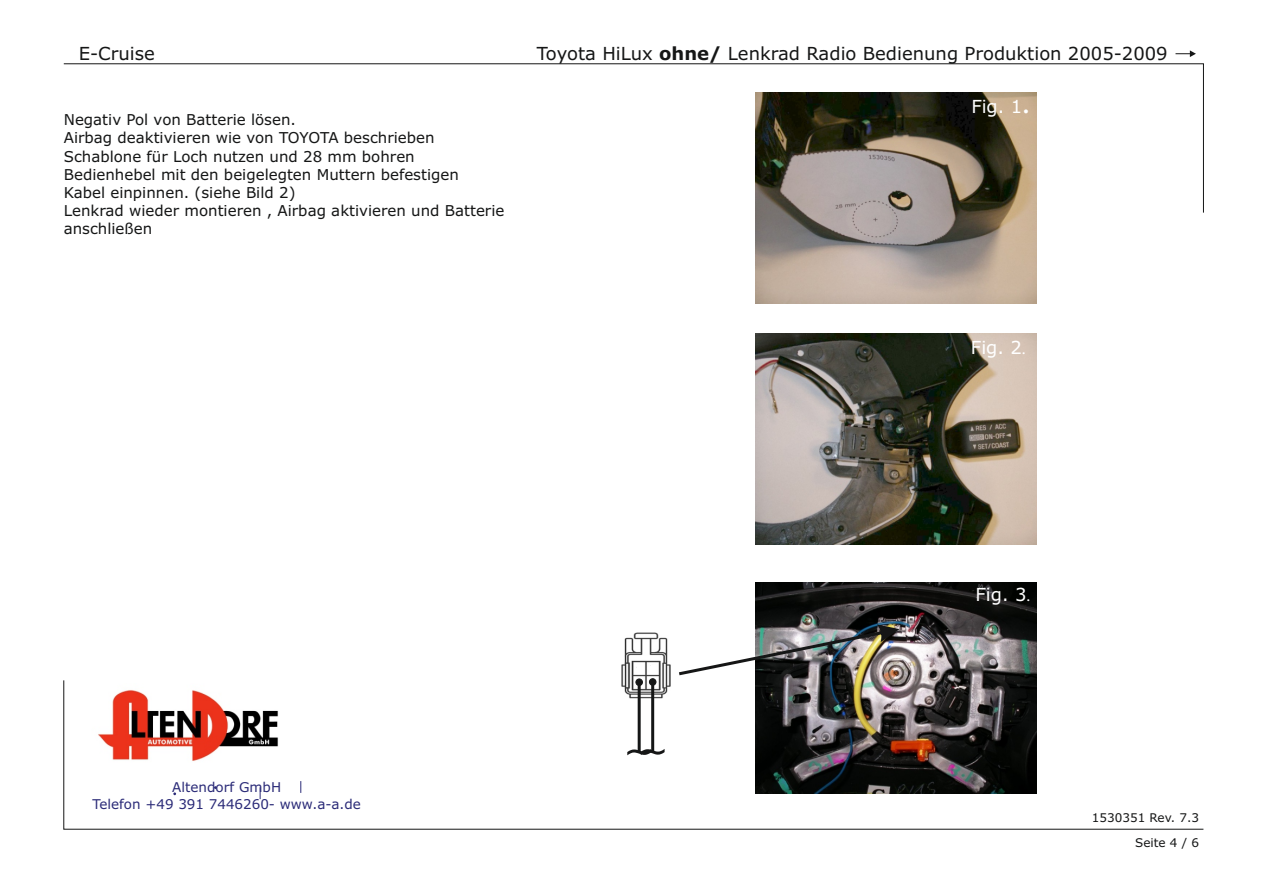
<style>
.page{position:relative;width:1263px;height:893px;background:#fff}
.page>*{position:absolute;margin:0;border:0;box-sizing:border-box;transform-origin:0 0}
.t1{font:18px "Verdana";color:#151616}
.t2{font:18px "Verdana";color:#fff}
.t3{font:15px/18.3px "Verdana";color:#151616}
.t4{font:13.5px/16.4px "Verdana";color:#2b2b78;text-align:center}
.t5{font:12px "Verdana";color:#151616}
.s1{font-weight:700}
.s2{font-family:"Ebrima";font-size:36px}
.s3{font-family:"Ebrima"}
</style>
<div class="page">
<svg style="left:63px;top:63px;width:1141px;height:150px"></svg>
<svg style="left:63px;top:680px;width:1141px;height:149px"></svg>
<img style="left:755px;top:93px;width:281px;height:211px">
<img style="left:755px;top:334px;width:281px;height:211px">
<img style="left:755px;top:582px;width:281px;height:211px">
<img style="left:620px;top:632px;width:52px;height:67px">
<div style="left:636px;top:679px;width:7px;height:7px;background:#151616;border:1px solid #151616;border-radius:50%"></div>
<div style="left:649px;top:678px;width:7px;height:7px;background:#151616;border:1px solid #151616;border-radius:50%"></div>
<hr style="left:638px;top:682px;width:3px;height:70px;background:#151616">
<hr style="left:651px;top:682px;width:3px;height:70px;background:#151616">
<svg style="left:627px;top:749px;width:38px;height:6px"></svg>
<img style="left:679px;top:624px;width:220px;height:51px">
<svg style="left:1175px;top:50px;width:21px;height:7px"></svg>
<svg style="left:260px;top:787px;width:1px;height:12px"></svg>
<img style="left:92px;top:684px;width:196px;height:83px">
<svg style="left:300px;top:781px;width:1px;height:12px"></svg>
<p class="t1" style="left:79px;top:46px;width:78px">E-Cruise</p>
<p class="t3" style="left:64px;top:112px;width:442px">Negativ Pol von Batterie lösen.<br>Airbag deaktivieren wie von TOYOTA beschrieben Schablone für Loch nutzen und 28 mm bohren Bedienhebel mit den beigelegten Muttern befestigen<br>Kabel einpinnen. (siehe Bild 2)<br>Lenkrad wieder montieren , Airbag aktivieren und Batterie anschließen</p>
<p class="t1" style="left:537px;top:46px;width:632px">Toyota HiLux <span class="s1">ohne/</span> Lenkrad Radio Bedienung Produktion 2005-2009</p>
<p class="t2" style="left:971px;top:100px;width:60px">Fig. 1<span class="s2">.</span></p>
<p class="t2" style="left:971px;top:340px;width:56px">Fig. 2<span class="s3">.</span></p>
<p class="t4" style="left:92px;top:780px;width:270px">Altendorf GmbH<br>Telefon +49 391 7446260- www.a-a.de</p>
<p class="t2" style="left:975px;top:588px;width:56px">Fig. 3<span class="s3">.</span></p>
<p class="t5" style="left:1092px;top:813px;width:109px">1530351 Rev. 7.3</p>
<p class="t5" style="left:1135px;top:838px;width:65px">Seite 4 / 6</p>
</div>
